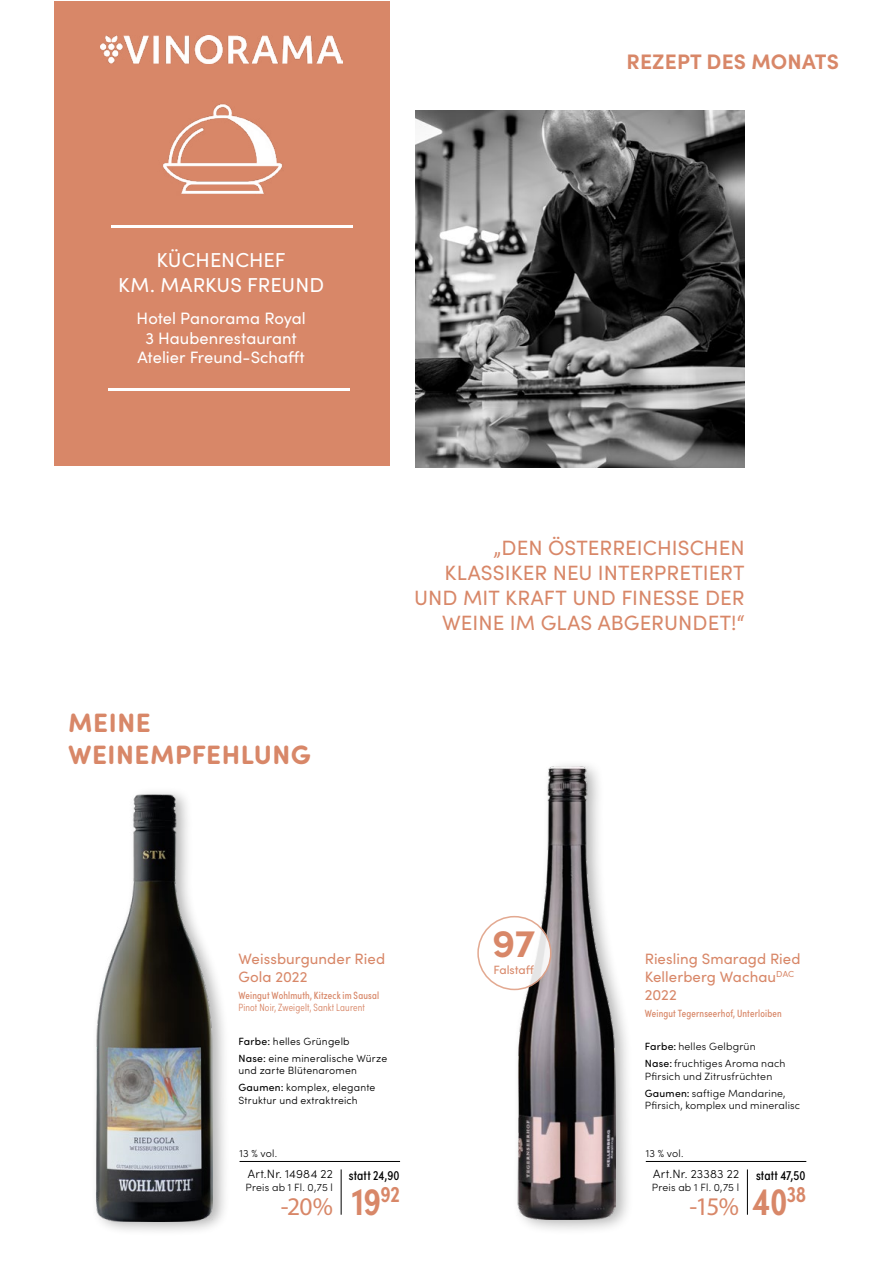
<style>
.page{position:relative;width:893px;height:1263px;background:#fff}
.page>*{position:absolute;margin:0;border:0;box-sizing:border-box;transform-origin:0 0}
.t1{font:700 39px "Sofia Pro";color:#d88768}
.t2{font:700 26.7px/31.8px "Sofia Pro Soft";letter-spacing:.02em;color:#d88768}
.t3{font:25.5px "Myriad Pro";color:#d88768}
.t4{font:700 21px "Sofia Pro";letter-spacing:.01em;color:#d88768}
.t5{font:20.7px/24.9px "Sofia Pro";letter-spacing:.005em;color:#d88768;text-align:right}
.t6{font:20.25px/25.5px "Sofia Pro";letter-spacing:.005em;color:#fff;text-align:center}
.t7{font:16.5px/19.8px "Sofia Pro";color:#fff;text-align:center}
.t8{font:15px/18px "Sofia Pro";letter-spacing:.005em;color:#d88768}
.t9{font:13.5px "Sofia Pro Condensed";letter-spacing:.005em;color:#000}
.t10{font:300 12px "Sofia Pro";letter-spacing:.02em;color:#000}
.t11{font:12px "Sofia Pro";color:#d88768}
.t12{font:300 10.5px/16.8px "Sofia Pro";letter-spacing:.015em;color:#000}
.t13{font:300 10.5px/16.8px "Sofia Pro Soft";letter-spacing:.02em;color:#000}
.t14{font:10.5px "Sofia Pro Condensed";letter-spacing:.015em;color:#d88768}
.t15{font:300 10.5px "Sofia Pro Condensed";letter-spacing:.015em;color:#d88768}
.s1{font-weight:400}
.s2{font-family:"Sofia Pro Soft";font-weight:400}
.s3{font-family:"Sofia Pro Condensed";font-weight:400;font-size:13.5px}
.s4{font-family:"Sofia Pro Condensed";font-weight:600;font-size:39px}
</style>
<div class="page">
<hr style="left:341px;top:1169px;width:1px;height:46px;background:#000">
<hr style="left:240px;top:1161px;width:160px;height:1px;background:#000">
<hr style="left:747px;top:1169px;width:1px;height:46px;background:#000">
<hr style="left:646px;top:1161px;width:160px;height:1px;background:#000">
<img style="left:415px;top:111px;width:329px;height:357px">
<div style="left:90px;top:786px;width:141px;height:451px;background:#000;opacity:.3"></div>
<img style="left:93px;top:794px;width:120px;height:427px">
<div style="left:512px;top:758px;width:122px;height:478px;background:#000;opacity:.3"></div>
<img style="left:516px;top:766px;width:99px;height:453px">
<div style="left:478px;top:917px;width:73px;height:72px;background:#fff;border-radius:50%"></div>
<div style="left:477px;top:916px;width:74px;height:74px;border:2px solid #e0a085;border-radius:50%"></div>
<div style="left:54px;top:1px;width:336px;height:465px;background:#d88768"></div>
<img style="left:163px;top:103px;width:120px;height:91px">
<img style="left:101px;top:36px;width:242px;height:27px">
<hr style="left:111px;top:225px;width:242px;height:3px;background:#fff">
<hr style="left:108px;top:388px;width:242px;height:3px;background:#fff">
<h3 class="t4" style="left:626px;top:46px;width:214px">REZEPT DES MONATS</h3>
<h3 class="t6" style="left:118px;top:246px;width:207px">KÜCHENCHEF<br>KM. MARKUS FREUND</h3>
<h3 class="t7" style="left:137px;top:307px;width:171px">Hotel Panorama Royal<br>3 Haubenrestaurant<br>Atelier Freund-Schafft</h3>
<h2 class="t2" style="left:68px;top:705px;width:244px">MEINE<br>WEINEMPFEHLUNG</h2>
<h3 class="t5" style="left:414px;top:534px;width:332px">„DEN ÖSTERREICHISCHEN<br>KLASSIKER NEU INTERPRETIERT<br>UND MIT KRAFT UND FINESSE DER<br>WEINE IM GLAS ABGERUNDET!“</h3>
<h3 class="t8" style="left:238px;top:948px;width:148px">Weissburgunder Ried<br>Gola 2022</h3>
<p class="t14" style="left:238px;top:987px;width:142px">Weingut Wohlmuth, Kitzeck im Sausal</p>
<p class="t15" style="left:238px;top:1000px;width:128px">Pinot Noir, Zweigelt, Sankt Laurent</p>
<p class="t13" style="left:238px;top:1032px;width:150px"><span class="s1">Farbe:</span> helles Grüngelb<br><span class="s1">Nase:</span> eine mineralische Würze</p>
<p class="t13" style="left:238px;top:1062px;width:138px">und zarte Blütenaromen<br><span class="s1">Gaumen:</span> komplex, elegante</p>
<p class="t13" style="left:238px;top:1091px;width:121px">Struktur und extraktreich</p>
<h1 class="t1" style="left:492px;top:914px;width:45px">97</h1>
<p class="t11" style="left:494px;top:961px;width:42px">Falstaff</p>
<h3 class="t8" style="left:645px;top:948px;width:157px">Riesling Smaragd Ried<br>Kellerberg Wachau<sup>DAC<br></sup>2022</h3>
<p class="t14" style="left:645px;top:1005px;width:138px">Weingut Tegernseerhof, Unterloiben</p>
<p class="t12" style="left:645px;top:1037px;width:142px"><span class="s2">Farbe:</span> helles Gelbgrün<br><span class="s2">Nase:</span> fruchtiges Aroma nach</p>
<p class="t12" style="left:645px;top:1067px;width:142px">Pfirsich und Zitrusfrüchten<br><span class="s2">Gaumen:</span> saftige Mandarine,</p>
<p class="t12" style="left:645px;top:1096px;width:157px">Pfirsich, komplex und mineralisc</p>
<p class="t12" style="left:240px;top:1145px;width:39px">13 % vol.</p>
<p class="t12" style="left:646px;top:1145px;width:39px">13 % vol.</p>
<p class="t10" style="left:248px;top:1165px;width:153px">Art.Nr. 14984 22 <span class="s3">statt 24,90</span></p>
<p class="t12" style="left:246px;top:1178px;width:89px">Preis ab 1 Fl. 0,75 l</p>
<h3 class="t3" style="left:281px;top:1191px;width:121px">-20% <span class="s4">19</span><sup>92</sup></h3>
<p class="t10" style="left:653px;top:1165px;width:87px">Art.Nr. 23383 22</p>
<p class="t9" style="left:756px;top:1165px;width:51px">statt 47,50</p>
<p class="t12" style="left:652px;top:1178px;width:89px">Preis ab 1 Fl. 0,75 l</p>
<h3 class="t3" style="left:690px;top:1191px;width:118px">-15% <span class="s4">40</span><sup>38</sup></h3>
</div>
